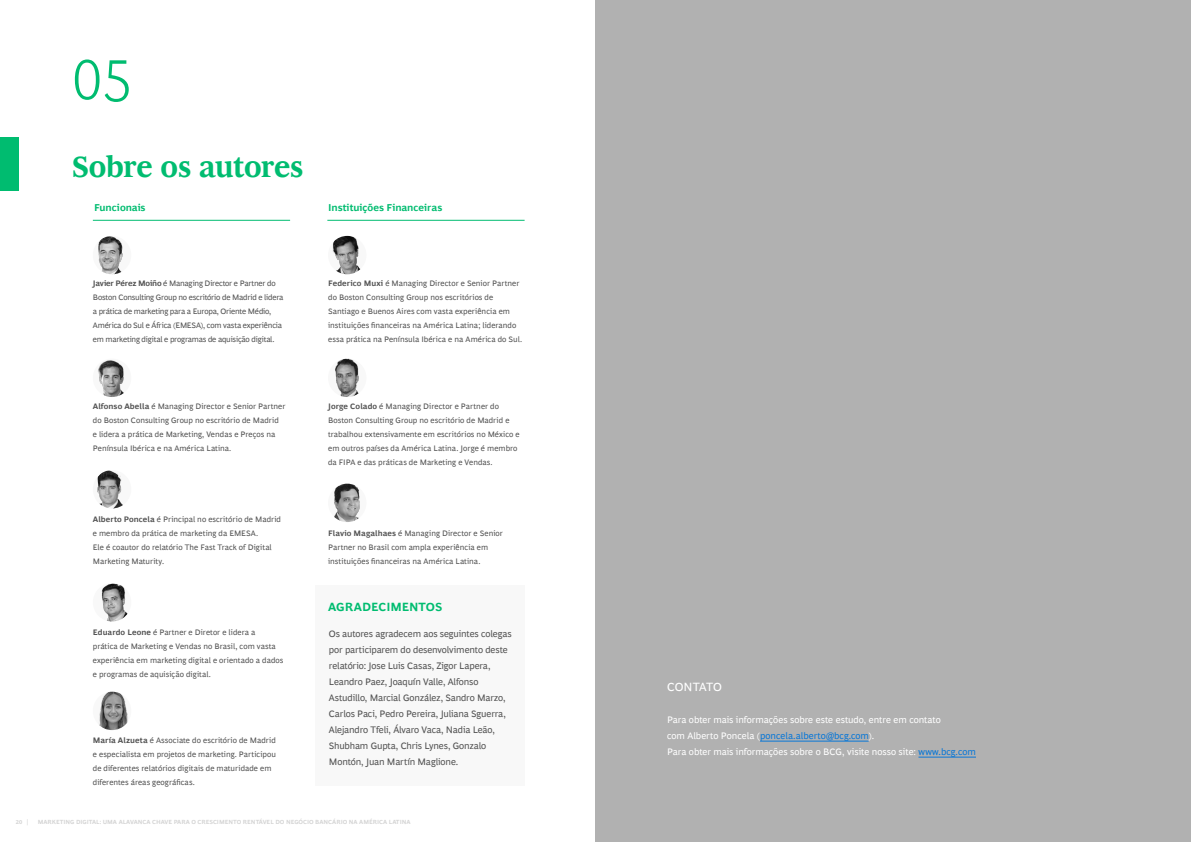
<style>
.page{position:relative;width:1191px;height:842px;background:#fff}
.page>*{position:absolute;margin:0;border:0;box-sizing:border-box;transform-origin:0 0}
.Agenda_numbers{font:300 60px "Henderson BCG Sans";color:#00bc70;scale:.95 1}
.Chapter_Title_01{font:700 30px "Henderson BCG Serif";letter-spacing:-.015em;color:#00bc70}
.Chapter_Title_01-2{font:700 12px "Henderson BCG Sans";letter-spacing:-.005em;color:#00bc70}
.Boiler_-_Inside_Fron{font:12px "Henderson BCG Sans";letter-spacing:-.015em;color:#fff}
.Chapter_Title_01-3{font:700 10px "Henderson BCG Sans";letter-spacing:-.005em;color:#00bc70}
.Body_copy_2_column{font:9.5px/16px "Henderson BCG Sans";letter-spacing:-.015em;color:#535353}
.Boiler_-_Inside_Fron-2{font:9.5px/16px "Henderson BCG Sans";color:#fff}
.Body_copy_2_column-2{font:8px/14px "Henderson BCG Sans";color:#535353}
.Body_copy_2_column-3{font:8px/14px "Henderson BCG Sans";letter-spacing:-.025em;color:#535353}
.t1{font:700 6px "Henderson BCG Sans";color:#d4d4d4}
.s1{font-weight:700}
.s2{color:#0977d7}
</style>
<div class="page">
<div style="left:315px;top:585px;width:209px;height:200px;background:#f8f8f8"></div>
<div style="left:595px;top:0;width:596px;height:842px;background:#b1b1b1"></div>
<img style="left:328px;top:236px;width:38px;height:38px;border-radius:19px">
<img style="left:328px;top:359px;width:38px;height:38px;border-radius:19px">
<img style="left:93px;top:470px;width:38px;height:38px;border-radius:19px">
<img style="left:97px;top:360px;width:27px;height:37px">
<img style="left:93px;top:236px;width:38px;height:38px;border-radius:19px">
<img style="left:93px;top:692px;width:38px;height:38px;border-radius:19px">
<img style="left:93px;top:583px;width:38px;height:38px;border-radius:19px">
<img style="left:328px;top:484px;width:38px;height:38px;border-radius:19px">
<hr style="left:93px;top:220px;width:197px;height:1px;background:#00bc70">
<hr style="left:327px;top:220px;width:197px;height:1px;background:#00bc70">
<div style="left:0;top:137px;width:18px;height:54px;background:#00bc70"></div>
<hr style="left:760px;top:741px;width:108px;height:1px;background:#0977d7">
<hr style="left:918px;top:757px;width:58px;height:1px;background:#0977d7">
<p class="Agenda_numbers" style="left:72px;top:34px;width:64px">05</p>
<p class="Chapter_Title_01" style="left:72px;top:144px;width:232px">Sobre os autores</p>
<p class="Chapter_Title_01-3" style="left:94px;top:200px;width:53px">Funcionais</p>
<p class="Chapter_Title_01-3" style="left:328px;top:200px;width:116px">Instituições Financeiras</p>
<p class="Body_copy_2_column-3" style="left:93px;top:276px;width:192px"><span class="s1">Javier Pérez Moiño</span> é Managing Director e Partner do Boston Consulting Group no escritório de Madrid e lidera a prática de marketing para a Europa, Oriente Médio, América do Sul e África (EMESA), com vasta experiência em marketing digital e programas de aquisição digital.</p>
<p class="Body_copy_2_column-2" style="left:93px;top:399px;width:194px"><span class="s1">Alfonso Abella</span> é Managing Director e Senior Partner do Boston Consulting Group no escritório de Madrid<br>e lidera a prática de Marketing, Vendas e Preços na Península Ibérica e na América Latina.</p>
<p class="Body_copy_2_column-2" style="left:93px;top:512px;width:190px"><span class="s1">Alberto Poncela</span> é Principal no escritório de Madrid e membro da prática de marketing da EMESA.<br>Ele é coautor do relatório The Fast Track of Digital Marketing Maturity.</p>
<p class="Body_copy_2_column-2" style="left:93px;top:625px;width:192px"><span class="s1">Eduardo Leone</span> é Partner e Diretor e lidera a<br>prática de Marketing e Vendas no Brasil, com vasta experiência em marketing digital e orientado a dados e programas de aquisição digital.</p>
<p class="Body_copy_2_column-2" style="left:93px;top:733px;width:185px"><span class="s1">María Alzueta</span> é Associate do escritório de Madrid e especialista em projetos de marketing. Participou de diferentes relatórios digitais de maturidade em diferentes áreas geográficas.</p>
<p class="Body_copy_2_column-2" style="left:328px;top:276px;width:195px"><span class="s1">Federico Muxi</span> é Managing Director e Senior Partner do Boston Consulting Group nos escritórios de Santiago e Buenos Aires com vasta experiência em instituições financeiras na América Latina; liderando essa prática na Península Ibérica e na América do Sul.</p>
<p class="Body_copy_2_column-2" style="left:328px;top:399px;width:193px"><span class="s1">Jorge Colado</span> é Managing Director e Partner do Boston Consulting Group no escritório de Madrid e trabalhou extensivamente em escritórios no México e em outros países da América Latina. Jorge é membro da FIPA e das práticas de Marketing e Vendas.</p>
<p class="Body_copy_2_column-2" style="left:328px;top:526px;width:176px"><span class="s1">Flavio Magalhaes</span> é Managing Director e Senior<br>Partner no Brasil com ampla experiência em instituições financeiras na América Latina.</p>
<p class="Chapter_Title_01-2" style="left:328px;top:598px;width:115px">AGRADECIMENTOS</p>
<p class="Body_copy_2_column" style="left:329px;top:625px;width:184px">Os autores agradecem aos seguintes colegas por participarem do desenvolvimento deste relatório: Jose Luis Casas, Zigor Lapera, Leandro Paez, Joaquín Valle, Alfonso Astudillo, Marcial González, Sandro Marzo, Carlos Paci, Pedro Pereira, Juliana Sguerra, Alejandro Tfeli, Álvaro Vaca, Nadia Leão, Shubham Gupta, Chris Lynes, Gonzalo Montón, Juan Martín Maglione.</p>
<p class="t1" style="left:16px;top:817px;width:14px">20 |</p>
<p class="t1" style="left:38px;top:817px;width:374px">MARKETING DIGITAL: UMA ALAVANCA CHAVE PARA O CRESCIMENTO RENTÁVEL DO NEGÓCIO BANCÁRIO NA AMÉRICA LATINA</p>
<p class="Boiler_-_Inside_Fron" style="left:667px;top:678px;width:56px">CONTATO</p>
<p class="Boiler_-_Inside_Fron-2" style="left:667px;top:711px;width:310px">Para obter mais informações sobre este estudo, entre em contato<br>com Alberto Poncela (<span class="s2">poncela.alberto@bcg.com</span>).<br>Para obter mais informações sobre o BCG, visite nosso site: <span class="s2">www.bcg.com</span></p>
</div>
